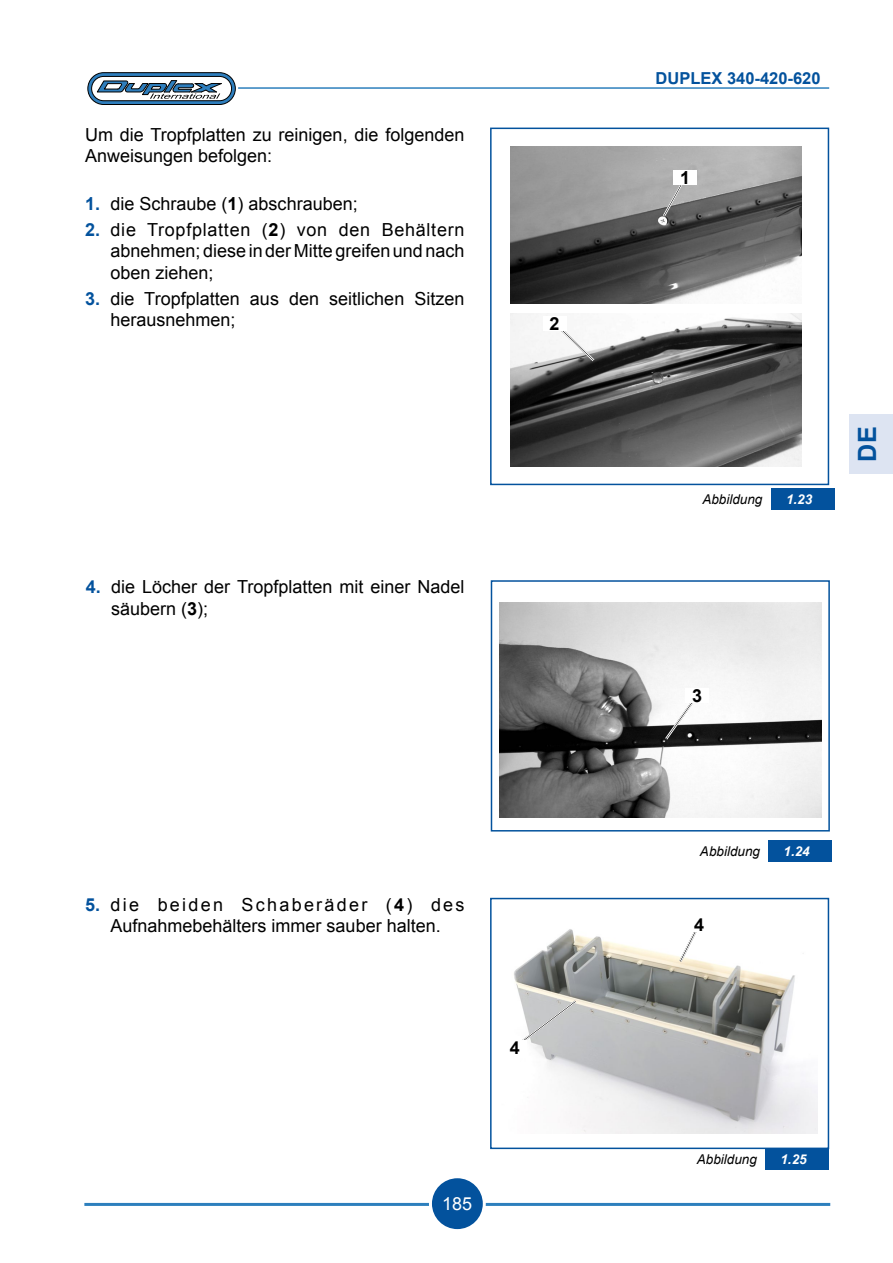
<style>
.page{position:relative;width:893px;height:1263px;background:#fff}
.page>*{position:absolute;margin:0;border:0;box-sizing:border-box;transform-origin:0 0}
.t1{font:700 25.2px "Arial";color:#03529d}
.t2{font:18px/21.6px "Arial";color:#000}
.t3{font:700 18px "Arial";color:#000}
.t4{font:18px "Arial";color:#fff}
.t5{font:700 16.5px "Arial";color:#03529d}
.t6{font:italic 13.5px "Arial";letter-spacing:-.025em;color:#000}
.t7{font:italic 700 13.5px "Arial";color:#fff}
.s1{font-weight:700;color:#03529d}
.s2{font-weight:700}
</style>
<div class="page">
<div style="left:771px;top:488px;width:64px;height:21px;background:#03529d"></div>
<div style="left:491px;top:580px;width:339px;height:251px;border:2px solid #03529d"></div>
<div style="left:765px;top:1148px;width:64px;height:21px;background:#03529d"></div>
<div style="left:490px;top:898px;width:339px;height:251px;border:2px solid #03529d"></div>
<div style="left:768px;top:840px;width:64px;height:21px;background:#03529d"></div>
<div style="left:490px;top:128px;width:339px;height:357px;border:2px solid #03529d"></div>
<hr style="left:84px;top:1203px;width:746px;height:3px;background:#2d7fbd">
<hr style="left:238px;top:87px;width:591px;height:2px;background:#2d7fbd">
<svg style="left:88px;top:73px;width:147px;height:31px"></svg>
<div style="left:430px;top:1177px;width:54px;height:53px;background:#03529d;border-radius:50%"></div>
<div style="left:429px;top:1175px;width:57px;height:57px;border:3px solid #fff;border-radius:50%"></div>
<img style="left:499px;top:603px;width:322px;height:214px">
<img style="left:514px;top:929px;width:304px;height:205px">
<img style="left:510px;top:146px;width:291px;height:157px">
<img style="left:510px;top:314px;width:291px;height:153px">
<svg style="left:663px;top:691px;width:38px;height:51px"></svg>
<div style="left:685px;top:688px;width:24px;height:15px;background:#fff"></div>
<svg style="left:661px;top:174px;width:27px;height:45px"></svg>
<div style="left:673px;top:170px;width:24px;height:15px;background:#fff"></div>
<svg style="left:552px;top:320px;width:45px;height:44px"></svg>
<div style="left:543px;top:316px;width:23px;height:15px;background:#fff"></div>
<svg style="left:677px;top:929px;width:25px;height:35px"></svg>
<div style="left:687px;top:916px;width:24px;height:15px;background:#fff"></div>
<svg style="left:514px;top:998px;width:65px;height:52px"></svg>
<div style="left:503px;top:1040px;width:24px;height:15px;background:#fff"></div>
<div style="left:849px;top:415px;width:44px;height:59px;background:#dde4f2"></div>
<p class="t2" style="left:85px;top:124px;width:381px">Um die Tropfplatten zu reinigen, die folgenden<br>Anweisungen befolgen:</p>
<p class="t2" style="left:85px;top:193px;width:274px"><span class="s1">1.</span> die Schraube (<span class="s2">1</span>) abschrauben;</p>
<p class="t2" style="left:111px;top:219px;width:355px;text-align:justify;text-indent:-26px"><span class="s1">2.</span> die Tropfplatten (<span class="s2">2</span>) von den Behältern abnehmen; diese in der Mitte greifen und nach oben ziehen;</p>
<p class="t2" style="left:111px;top:288px;width:355px;text-indent:-26px"><span class="s1">3.</span> die Tropfplatten aus den seitlichen Sitzen herausnehmen;</p>
<p class="t3" style="left:549px;top:312px;width:12px">2</p>
<p class="t2" style="left:111px;top:576px;width:355px;text-indent:-26px"><span class="s1">4.</span> die Löcher der Tropfplatten mit einer Nadel säubern (<span class="s2">3</span>);</p>
<p class="t2" style="left:85px;top:894px;width:381px;text-align:center"><span class="s1">5.</span> die beiden Schaberäder (<span class="s2">4</span>) des<br>Aufnahmebehälters immer sauber halten.</p>
<p class="t3" style="left:510px;top:1035px;width:12px">4</p>
<p class="t4" style="left:442px;top:1191px;width:32px">185</p>
<p class="t5" style="left:656px;top:67px;width:167px">DUPLEX 340-420-620</p>
<p class="t3" style="left:680px;top:166px;width:12px">1</p>
<p class="t6" style="left:702px;top:490px;width:62px">Abbildung</p>
<p class="t7" style="left:786px;top:490px;width:28px">1.23</p>
<h1 class="t1" style="left:850px;top:462px;width:37px;rotate:-90deg">DE</h1>
<p class="t3" style="left:692px;top:683px;width:12px">3</p>
<p class="t6" style="left:700px;top:842px;width:62px">Abbildung</p>
<p class="t7" style="left:783px;top:842px;width:28px">1.24</p>
<p class="t3" style="left:694px;top:912px;width:12px">4</p>
<p class="t6" style="left:697px;top:1150px;width:62px">Abbildung</p>
<p class="t7" style="left:780px;top:1150px;width:28px">1.25</p>
</div>
